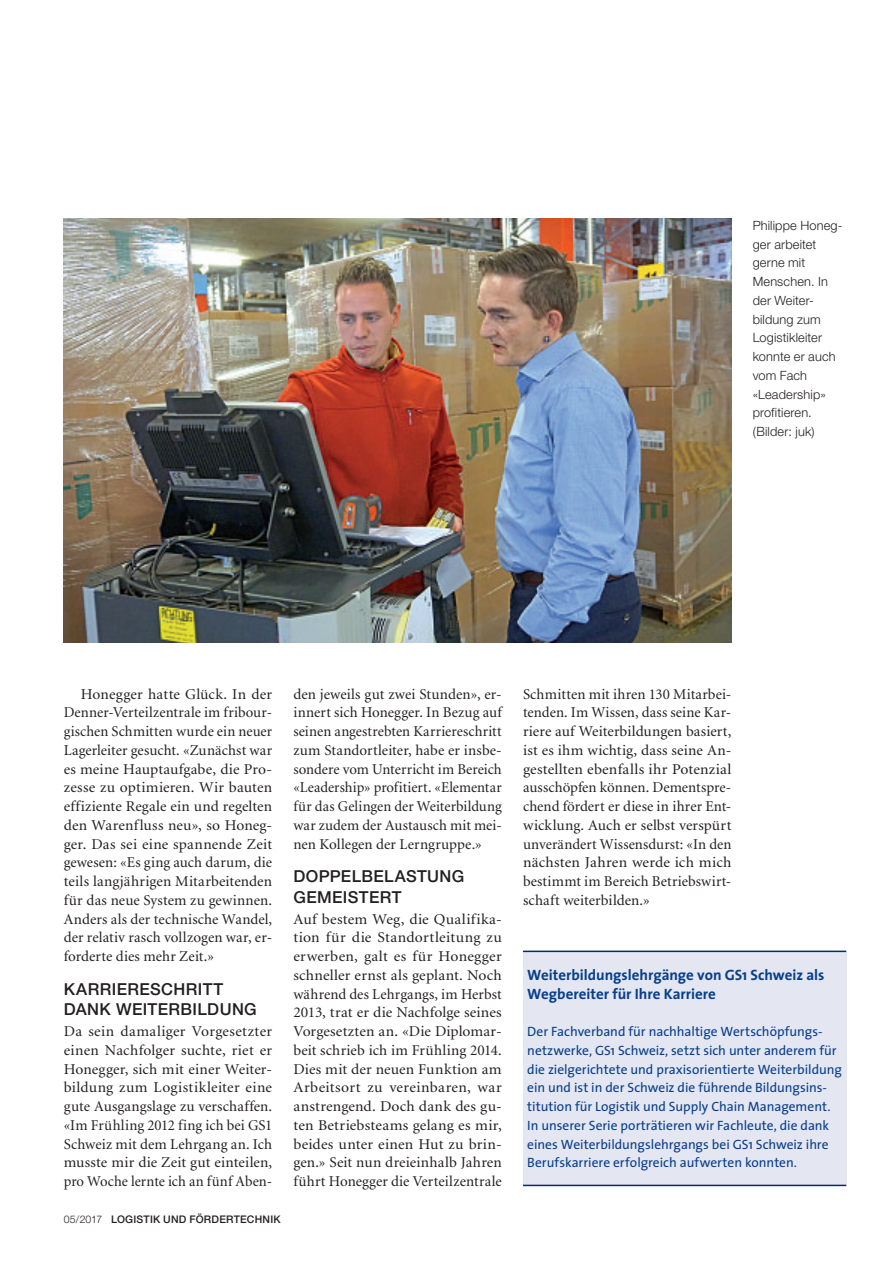
<style>
.page{position:relative;width:893px;height:1263px;background:#fff}
.page>*{position:absolute;margin:0;border:0;box-sizing:border-box;transform-origin:0 0}
.t1{font:500 16.5px/20.7px "Helvetica Neue";letter-spacing:.025em;color:#231f20}
.t2{font:15px/18.8px "Minion";letter-spacing:.005em;color:#231f20;text-align:justify}
.t3{font:15px/18.8px "Minion";letter-spacing:.005em;color:#231f20;text-align:justify;scale:1.04 1}
.t4{font:700 15px/18.8px "The Sans";color:#083e89}
.t5{font:13.5px/18.8px "The Sans";color:#083e89}
.t6{font:300 12.75px/18.8px "Helvetica Neue";letter-spacing:.015em;color:#231f20}
.t7{font:500 10.5px "Helvetica Neue";letter-spacing:.02em;color:#231f20}
.s1{font-weight:300}
</style>
<div class="page">
<img style="left:64px;top:218px;width:667px;height:424px">
<div style="left:523px;top:950px;width:323px;height:235px;background:#e4e6f1"></div>
<hr style="left:523px;top:950px;width:323px;height:2px;background:#052b6c">
<hr style="left:523px;top:1185px;width:323px;height:1px;background:#052b6c">
<p class="t6" style="left:753px;top:216px;width:91px">Philippe Honeg&shy;ger arbeitet gerne mit<br>Menschen. In der Weiter&shy;bildung zum<br>Logistikleiter konnte er auch vom Fach «Leadership» profitieren. (Bilder: juk)</p>
<p class="t2" style="left:64px;top:685px;width:210px;text-indent:17px">Honegger hatte Glück. In der Denner-Verteilzentrale im fribour&shy;gischen Schmitten wurde ein neuer Lagerleiter gesucht. «Zunächst war es meine Hauptaufgabe, die Pro&shy;zesse zu optimieren. Wir bauten effiziente Regale ein und regelten den Warenfluss neu», so Honeg&shy;ger. Das sei eine spannende Zeit gewesen: «Es ging auch darum, die teils langjährigen Mitarbeitenden für das neue System zu gewinnen.<br>Anders als der technische Wandel, der relativ rasch vollzogen war, er&shy;forderte dies mehr Zeit.»</p>
<p class="t1" style="left:64px;top:978px;width:195px">KARRIERESCHRITT<br>DANK WEITERBILDUNG</p>
<p class="t2" style="left:64px;top:1022px;width:210px">Da sein damaliger Vorgesetzter einen Nachfolger suchte, riet er Honegger, sich mit einer Weiter&shy;bildung zum Logistikleiter eine gute Ausgangslage zu verschaffen. «Im Frühling 2012 fing ich bei GS1<br>Schweiz mit dem Lehrgang an. Ich musste mir die Zeit gut einteilen, pro Woche lernte ich an fünf Aben-</p>
<p class="t7" style="left:64px;top:1213px;width:218px"><span class="s1">05/2017</span> LOGISTIK UND FÖRDERTECHNIK</p>
<p class="t2" style="left:293px;top:685px;width:210px">den jeweils gut zwei Stunden», er&shy;innert sich Honegger. In Bezug auf seinen angestrebten Karriereschritt zum Standortleiter, habe er insbe&shy;sondere vom Unterricht im Bereich «Leadership» profitiert. «Elementar für das Gelingen der Weiterbildung war zudem der Austausch mit mei&shy;nen Kollegen der Lerngruppe.»</p>
<p class="t1" style="left:293px;top:866px;width:173px">DOPPELBELASTUNG<br>GEMEISTERT</p>
<p class="t3" style="left:293px;top:910px;width:202px">Auf bestem Weg, die Qualifika&shy;tion für die Standortleitung zu erwerben, galt es für Honegger schneller ernst als geplant. Noch während des Lehrgangs, im Herbst 2013, trat er die Nachfolge seines Vorgesetzten an. «Die Diplomar&shy;beit schrieb ich im Frühling 2014.<br>Dies mit der neuen Funktion am Arbeitsort zu vereinbaren, war anstrengend. Doch dank des gu&shy;ten Betriebsteams gelang es mir, beides unter einen Hut zu brin&shy;gen.» Seit nun dreieinhalb Jahren führt Honegger die Verteilzentrale</p>
<p class="t2" style="left:523px;top:685px;width:210px">Schmitten mit ihren 130 Mitarbei&shy;tenden. Im Wissen, dass seine Kar&shy;riere auf Weiterbildungen basiert, ist es ihm wichtig, dass seine An&shy;gestellten ebenfalls ihr Potenzial ausschöpfen können. Dementspre&shy;chend fördert er diese in ihrer Ent&shy;wicklung. Auch er selbst verspürt unverändert Wissensdurst: «In den nächsten Jahren werde ich mich bestimmt im Bereich Betriebswirt&shy;schaft weiterbilden.»</p>
<p class="t4" style="left:527px;top:965px;width:299px">Weiterbildungslehrgänge von GS1 Schweiz als<br>Wegbereiter für Ihre Karriere</p>
<p class="t5" style="left:527px;top:1022px;width:316px">Der Fachverband für nachhaltige Wertschöpfungs&shy;netzwerke, GS1 Schweiz, setzt sich unter anderem für die zielgerichtete und praxisorientierte Weiterbildung ein und ist in der Schweiz die führende Bildungsins&shy;titution für Logistik und Supply Chain Management.<br>In unserer Serie porträtieren wir Fachleute, die dank eines Weiterbildungslehrgangs bei GS1 Schweiz ihre Berufskarriere erfolgreich aufwerten konnten.</p>
</div>
